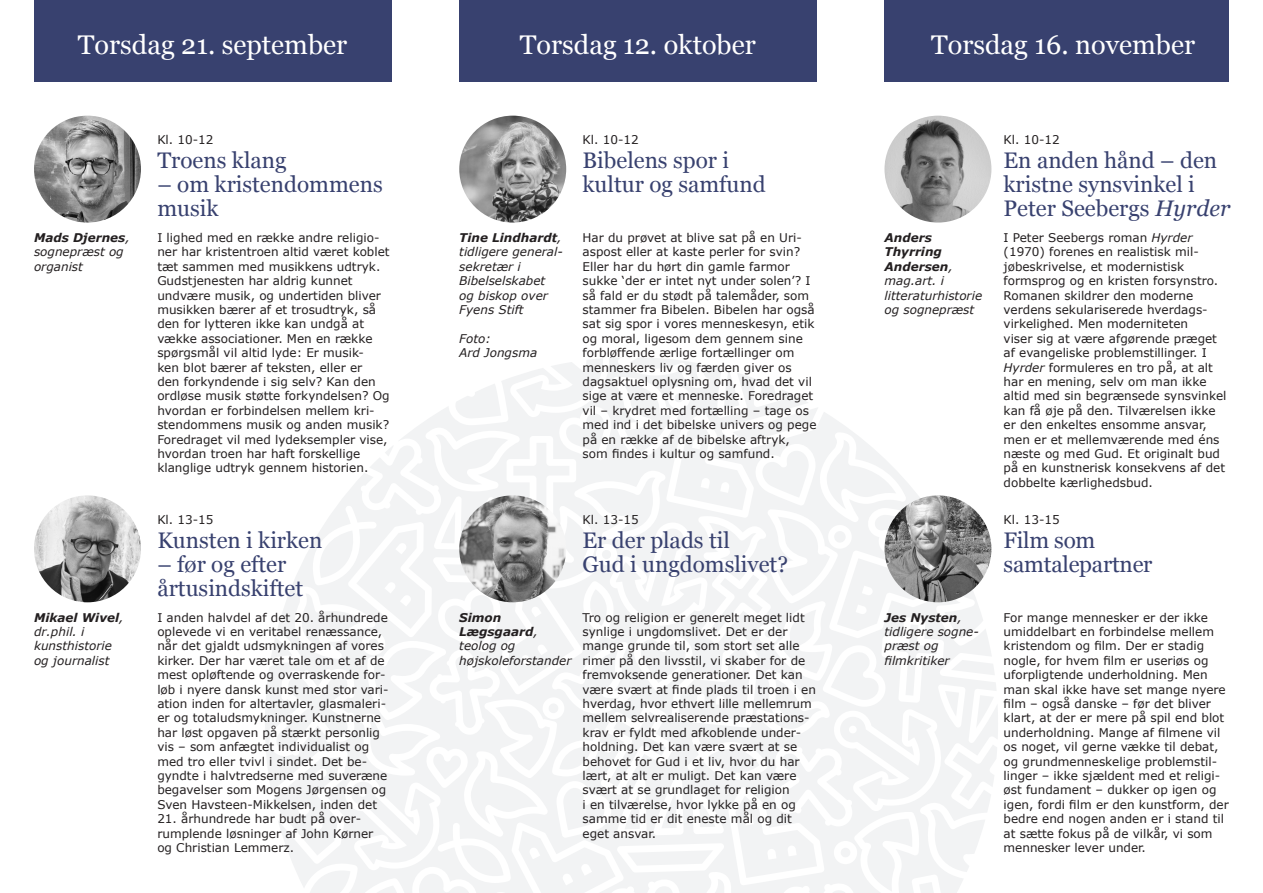
<style>
.page{position:relative;width:1263px;height:893px;background:#fff}
.page>*{position:absolute;margin:0;border:0;box-sizing:border-box;transform-origin:0 0}
.t1{font:27px "Georgia";color:#fff}
.t2{font:22.5px/24px "Georgia";color:#38416f}
.t3{font:12px/14.4px "Verdana";color:#231f20}
.t4{font:italic 12px/14.4px "Verdana";color:#231f20}
.t5{font:italic 700 12px "Verdana";color:#231f20}
.s1{font-weight:400}
.s2{font-weight:700}
.s3{font-style:italic}
</style>
<div class="page">
<svg style="left:265px;top:357px;width:733px;height:536px;fill:#f2f3f4"></svg>
<div style="left:34px;top:0;width:357px;height:82px;background:#38416f"></div>
<div style="left:459px;top:0;width:357px;height:82px;background:#38416f"></div>
<div style="left:884px;top:0;width:345px;height:82px;background:#38416f"></div>
<img style="left:34px;top:116px;width:107px;height:107px;border-radius:53px">
<img style="left:34px;top:495px;width:107px;height:107px;border-radius:53px">
<img style="left:459px;top:495px;width:107px;height:107px;border-radius:53px">
<img style="left:884px;top:495px;width:107px;height:107px;border-radius:53px">
<img style="left:459px;top:116px;width:107px;height:107px;border-radius:53px">
<img style="left:884px;top:116px;width:107px;height:107px;border-radius:53px">
<p class="t1" style="left:78px;top:25px;width:271px">Torsdag 21. september</p>
<p class="t1" style="left:520px;top:25px;width:237px">Torsdag 12. oktober</p>
<p class="t1" style="left:931px;top:25px;width:266px">Torsdag 16. november</p>
<p class="t5" style="left:34px;top:230px;width:97px">Mads Djernes<span class="s1">,</span></p>
<p class="t4" style="left:34px;top:245px;width:91px">sognepræst og organist</p>
<p class="t5" style="left:34px;top:609px;width:91px">Mikael Wivel<span class="s1">,</span></p>
<p class="t4" style="left:34px;top:624px;width:52px">dr.phil. i</p>
<p class="t4" style="left:34px;top:639px;width:79px">kunsthistorie</p>
<p class="t4" style="left:34px;top:653px;width:77px">og journalist</p>
<p class="t3" style="left:157px;top:133px;width:58px">Kl. 10-12</p>
<p class="t2" style="left:157px;top:147px;width:131px">Troens klang</p>
<p class="t2" style="left:157px;top:171px;width:227px">– om kristendommens musik</p>
<p class="t3" style="left:157px;top:231px;width:234px">I lighed med en række andre religio&shy;ner har kristentroen altid været koblet tæt sammen med musikkens udtryk.<br>Gudstjenesten har aldrig kunnet undvære musik, og undertiden bliver musikken bærer af et trosudtryk, så den for lytteren ikke kan undgå at vække associationer. Men en række spørgsmål vil altid lyde: Er musik-<br>ken blot bærer af teksten, eller er<br>den forkyndende i sig selv? Kan den ordløse musik støtte forkyndelsen? Og hvordan er forbindelsen mellem kri&shy;stendommens musik og anden musik?<br>Foredraget vil med lydeksempler vise, hvordan troen har haft forskellige klanglige udtryk gennem historien.</p>
<p class="t3" style="left:157px;top:512px;width:58px">Kl. 13-15</p>
<p class="t2" style="left:157px;top:527px;width:167px">Kunsten i kirken</p>
<p class="t2" style="left:157px;top:551px;width:147px">– før og efter årtusindskiftet</p>
<p class="t3" style="left:157px;top:610px;width:233px">I anden halvdel af det 20. århundrede oplevede vi en veritabel renæssance, når det gjaldt udsmykningen af vores kirker. Der har været tale om et af de mest opløftende og overraskende for&shy;løb i nyere dansk kunst med stor vari&shy;ation inden for altertavler, glasmaleri&shy;er og totaludsmykninger. Kunstnerne har løst opgaven på stærkt personlig vis – som anfægtet individualist og med tro eller tvivl i sindet. Det be&shy;gyndte i halvtredserne med suveræne begavelser som Mogens Jørgensen og Sven Havsteen-Mikkelsen, inden det</p>
<p class="t3" style="left:157px;top:812px;width:217px">21. århundrede har budt på over&shy;rumplende løsninger af John Kørner og Christian Lemmerz.</p>
<p class="t4" style="left:459px;top:231px;width:105px"><span class="s2">Tine Lindhardt</span>, tidligere general-</p>
<p class="t4" style="left:459px;top:259px;width:63px">sekretær i</p>
<p class="t4" style="left:459px;top:274px;width:87px">Bibelselskabet</p>
<p class="t4" style="left:459px;top:288px;width:90px">og biskop over<br>Fyens Stift</p>
<p class="t4" style="left:459px;top:331px;width:33px">Foto:</p>
<p class="t4" style="left:459px;top:346px;width:79px">Ard Jongsma</p>
<p class="t3" style="left:583px;top:133px;width:58px">Kl. 10-12</p>
<p class="t2" style="left:583px;top:147px;width:148px">Bibelens spor i</p>
<p class="t2" style="left:583px;top:171px;width:185px">kultur og samfund</p>
<p class="t3" style="left:1003px;top:133px;width:58px">Kl. 10-12</p>
<p class="t2" style="left:1003px;top:147px;width:228px">En anden hånd – den kristne synsvinkel i<br>Peter Seebergs <span class="s3">Hyrder</span></p>
<p class="t3" style="left:583px;top:231px;width:235px">Har du prøvet at blive sat på en Uri&shy;aspost eller at kaste perler for svin?<br>Eller har du hørt din gamle farmor sukke ‘der er intet nyt under solen’? I så fald er du stødt på talemåder, som stammer fra Bibelen. Bibelen har også sat sig spor i vores menneskesyn, etik og moral, ligesom dem gennem sine forbløffende ærlige fortællinger om menneskers liv og færden giver os dagsaktuel oplysning om, hvad det vil sige at være et menneske. Foredraget vil – krydret med fortælling – tage os med ind i det bibelske univers og pege på en række af de bibelske aftryk, som findes i kultur og samfund.</p>
<p class="t3" style="left:1003px;top:231px;width:224px">I Peter Seebergs roman <span class="s3">Hyrder </span>(1970) forenes en realistisk mil&shy;jøbeskrivelse, et modernistisk formsprog og en kristen forsynstro.<br>Romanen skildrer den moderne verdens sekulariserede hverdags&shy;virkelighed. Men moderniteten<br>viser sig at være afgørende præget af evangeliske problemstillinger. I<br><span class="s3">Hyrder</span> formuleres en tro på, at alt har en mening, selv om man ikke altid med sin begrænsede synsvinkel kan få øje på den. Tilværelsen ikke er den enkeltes ensomme ansvar, men er et mellemværende med éns næste og med Gud. Et originalt bud på en kunstnerisk konsekvens af det dobbelte kærlighedsbud.</p>
<p class="t5" style="left:884px;top:230px;width:49px">Anders</p>
<p class="t5" style="left:884px;top:244px;width:59px">Thyrring</p>
<p class="t4" style="left:884px;top:259px;width:70px"><span class="s2">Andersen</span>, mag.art. i</p>
<p class="t4" style="left:884px;top:288px;width:99px">litteraturhistorie og sognepræst</p>
<p class="t3" style="left:583px;top:512px;width:58px">Kl. 13-15</p>
<p class="t2" style="left:583px;top:527px;width:149px">Er der plads til</p>
<p class="t2" style="left:583px;top:551px;width:207px">Gud i ungdomslivet?</p>
<p class="t3" style="left:1003px;top:512px;width:58px">Kl. 13-15</p>
<p class="t2" style="left:1003px;top:527px;width:150px">Film som samtalepartner</p>
<p class="t5" style="left:459px;top:609px;width:44px">Simon</p>
<p class="t5" style="left:459px;top:624px;width:80px">Lægsgaard<span class="s1">,</span></p>
<p class="t4" style="left:459px;top:639px;width:58px">teolog og</p>
<p class="t4" style="left:459px;top:653px;width:114px">højskoleforstander</p>
<p class="t3" style="left:583px;top:610px;width:235px">Tro og religion er generelt meget lidt synlige i ungdomslivet. Det er der mange grunde til, som stort set alle rimer på den livsstil, vi skaber for de fremvoksende generationer. Det kan være svært at finde plads til troen i en hverdag, hvor ethvert lille mellemrum mellem selvrealiserende præstations&shy;krav er fyldt med afkoblende under&shy;holdning. Det kan være svært at se behovet for Gud i et liv, hvor du har lært, at alt er muligt. Det kan være svært at se grundlaget for religion<br>i en tilværelse, hvor lykke på en og samme tid er dit eneste mål og dit eget ansvar.</p>
<p class="t3" style="left:1003px;top:610px;width:227px">For mange mennesker er der ikke umiddelbart en forbindelse mellem kristendom og film. Der er stadig nogle, for hvem film er useriøs og uforpligtende underholdning. Men man skal ikke have set mange nyere film – også danske – før det bliver klart, at der er mere på spil end blot underholdning. Mange af filmene vil os noget, vil gerne vække til debat, og grundmenneskelige problemstil&shy;linger – ikke sjældent med et religi&shy;øst fundament – dukker op igen og igen, fordi film er den kunstform, der bedre end nogen anden er i stand til at sætte fokus på de vilkår, vi som mennesker lever under.</p>
<p class="t4" style="left:884px;top:610px;width:96px"><span class="s2">Jes Nysten</span>, tidligere sogne&shy;præst og</p>
<p class="t4" style="left:884px;top:653px;width:67px">filmkritiker</p>
</div>
